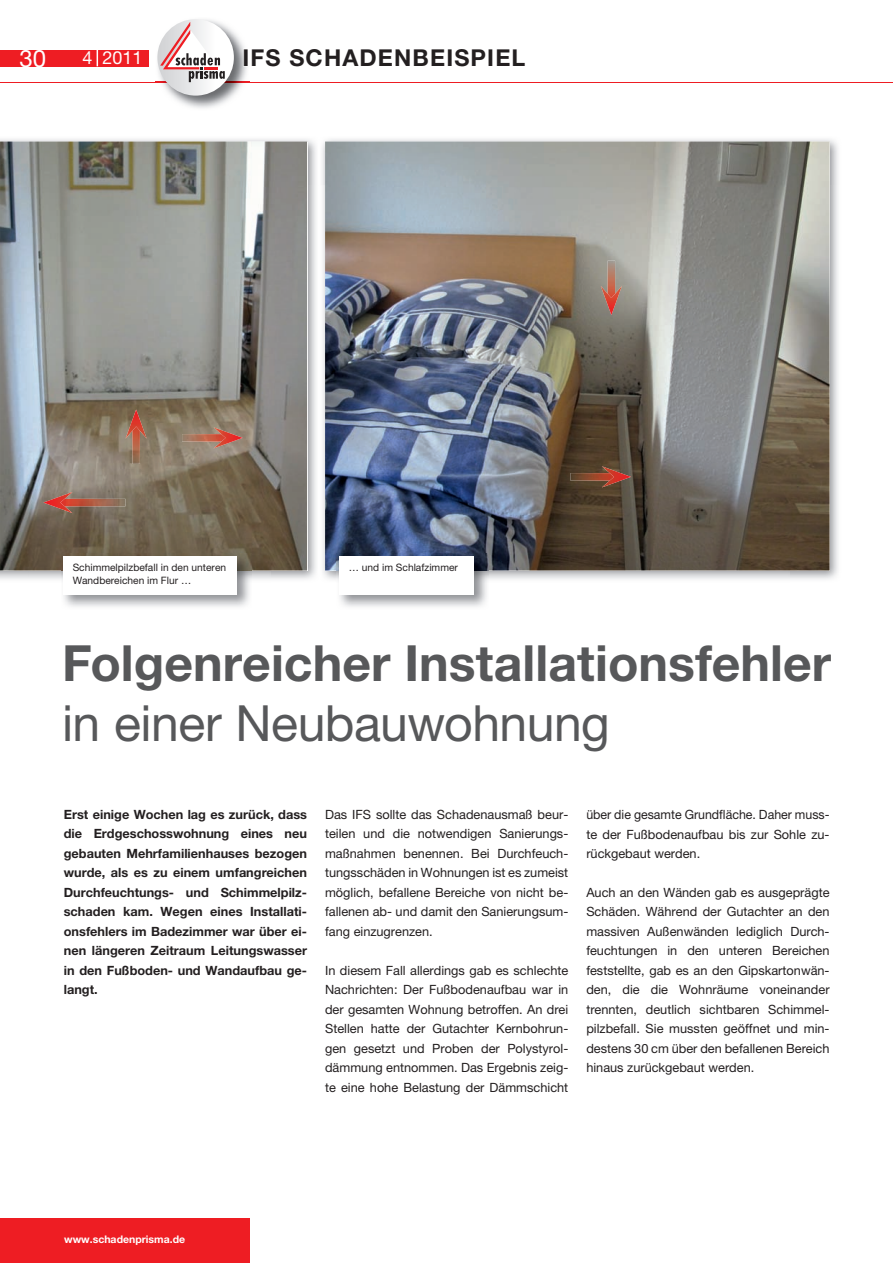
<style>
.page{position:relative;width:893px;height:1263px;background:#fff}
.page>*{position:absolute;margin:0;border:0;box-sizing:border-box;transform-origin:0 0}
.t1{font:700 49.95px "Helvetica Neue";color:#57585a}
.t2{font:49.95px "Helvetica Neue";letter-spacing:-.01em;color:#57585a}
.t3{font:24px "Helvetica Neue";color:#fff}
.t4{font:700 23.25px "Helvetica Neue";letter-spacing:.05em;color:#231f20}
.t5{font:18px "Helvetica Neue";color:#fff}
.t6{font:12.75px/19.5px "Helvetica Neue";color:#231f20;text-align:justify}
.t7{font:700 12.75px/19.5px "Helvetica Neue";color:#231f20;text-align:justify}
.t8{font:700 10.5px "Helvetica Neue";color:#fff}
.t9{font:10.2px/13.5px "Helvetica Neue";color:#231f20}
</style>
<div class="page">
<div style="left:0;top:1219px;width:249px;height:44px;background:#ee1d23"></div>
<hr style="left:0;top:82px;width:892px;height:1px;background:#ee1d23">
<div style="left:0;top:50px;width:148px;height:16px;background:#ee1d23"></div>
<svg style="left:97px;top:50px;width:1px;height:16px"></svg>
<img style="left:158px;top:19px;width:89px;height:89px">
<img style="left:155px;top:81px;width:94px;height:2px">
<img style="left:243px;top:49px;width:4px;height:18px">
<svg style="left:157px;top:19px;width:77px;height:77px"></svg>
<img style="left:0;top:139px;width:838px;height:46px">
<img style="left:271px;top:185px;width:66px;height:395px">
<img style="left:0;top:142px;width:307px;height:429px">
<img style="left:789px;top:185px;width:49px;height:394px">
<img style="left:325px;top:142px;width:504px;height:429px">
<img style="left:61px;top:554px;width:191px;height:53px">
<div style="left:64px;top:556px;width:173px;height:39px;background:#fff"></div>
<img style="left:337px;top:554px;width:152px;height:53px">
<div style="left:339px;top:556px;width:135px;height:39px;background:#fff"></div>
<img style="left:73px;top:499px;width:52px;height:7px">
<img style="left:43px;top:492px;width:30px;height:21px">
<img style="left:132px;top:439px;width:8px;height:25px">
<img style="left:125px;top:410px;width:22px;height:29px">
<img style="left:607px;top:261px;width:8px;height:25px">
<img style="left:600px;top:286px;width:22px;height:29px">
<img style="left:182px;top:434px;width:31px;height:8px">
<img style="left:213px;top:427px;width:29px;height:21px">
<img style="left:570px;top:473px;width:31px;height:8px">
<img style="left:601px;top:466px;width:30px;height:22px">
<h2 class="t3" style="left:20px;top:50px;width:28px">30</h2>
<h3 class="t5" style="left:82px;top:51px;width:62px">4 2011</h3>
<h3 class="t4" style="left:242px;top:49px;width:284px">IFS SCHADENBEISPIEL</h3>
<p class="t9" style="left:73px;top:562px;width:155px">Schimmelpilzbefall in den unteren<br>Wandbereichen im Flur …</p>
<p class="t9" style="left:349px;top:562px;width:111px">… und im Schlafzimmer</p>
<h1 class="t1" style="left:62px;top:645px;width:770px">Folgenreicher Installationsfehler</h1>
<h1 class="t2" style="left:62px;top:705px;width:549px">in einer Neubauwohnung</h1>
<p class="t7" style="left:64px;top:806px;width:245px">Erst einige Wochen lag es zurück, dass die Erdgeschosswohnung eines neu gebauten Mehrfamilienhauses bezogen wurde, als es zu einem umfangreichen Durchfeuchtungs- und Schimmelpilz&shy;schaden kam. Wegen eines Installati&shy;onsfehlers im Badezimmer war über ei&shy;nen längeren Zeitraum Leitungswasser in den Fußboden- und Wandaufbau ge&shy;langt.</p>
<p class="t6" style="left:325px;top:806px;width:245px">Das IFS sollte das Schadenausmaß beur&shy;teilen und die notwendigen Sanierungs&shy;maßnahmen benennen. Bei Durchfeuch&shy;tungsschäden in Wohnungen ist es zumeist möglich, befallene Bereiche von nicht be&shy;fallenen ab- und damit den Sanierungsum&shy;fang einzugrenzen.</p>
<p class="t6" style="left:325px;top:962px;width:245px">In diesem Fall allerdings gab es schlechte Nachrichten: Der Fußbodenaufbau war in der gesamten Wohnung betroffen. An drei Stellen hatte der Gutachter Kernbohrun&shy;gen gesetzt und Proben der Polystyrol&shy;dämmung entnommen. Das Ergebnis zeig&shy;te eine hohe Belastung der Dämmschicht</p>
<p class="t6" style="left:586px;top:806px;width:245px">über die gesamte Grundfläche. Daher muss&shy;te der Fußbodenaufbau bis zur Sohle zu&shy;rückgebaut werden.</p>
<p class="t6" style="left:586px;top:884px;width:245px">Auch an den Wänden gab es ausgeprägte Schäden. Während der Gutachter an den massiven Außenwänden lediglich Durch&shy;feuchtungen in den unteren Bereichen feststellte, gab es an den Gipskartonwän&shy;den, die die Wohnräume voneinander trennten, deutlich sichtbaren Schimmel&shy;pilzbefall. Sie mussten geöffnet und min&shy;destens 30 cm über den befallenen Bereich hinaus zurückgebaut werden.</p>
<p class="t8" style="left:64px;top:1236px;width:122px">www.schadenprisma.de</p>
</div>
